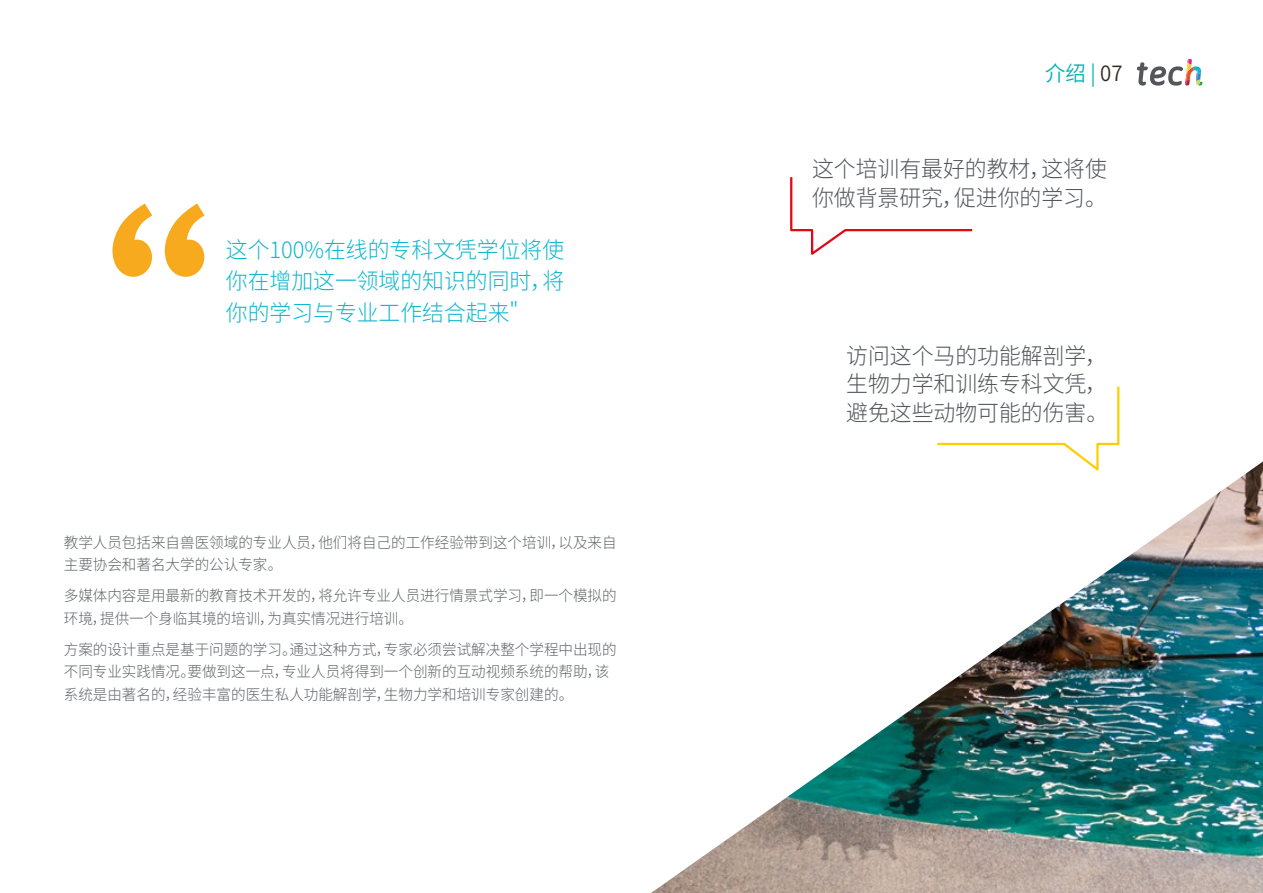
<style>
.page{position:relative;width:1263px;height:893px;background:#fff}
.page>*{position:absolute;margin:0;border:0;box-sizing:border-box;transform-origin:0 0}
.t1{font:300 22.5px/28.5px "Source Han Sans CN";color:#52555b;text-align:justify}
.t2{font:300 22.5px/31.5px "Source Han Sans CN";color:#0fb6cf;text-align:justify}
.t3{font:21px "Source Han Sans CN";color:#00b2af}
.t4{font:300 15px/22.5px "Source Han Sans CN";color:#61646a}
.s1{color:#00b0ad}
.s2{color:#312e20}
</style>
<div class="page">
<svg style="left:112px;top:204px;width:93px;height:73px"></svg>
<svg style="left:937px;top:386px;width:183px;height:75px"></svg>
<svg style="left:790px;top:177px;width:183px;height:78px"></svg>
<img style="left:651px;top:461px;width:612px;height:432px">
<svg style="left:1137px;top:59px;width:65px;height:27px"></svg>
<h1 class="t2" style="left:226px;top:234px;width:340px">这个100%在线的专科文凭学位将使你在增加这一领域的知识的同时，将你的学习与专业工作结合起来"</h1>
<p class="t4" style="left:64px;top:531px;width:554px">教学人员包括来自兽医领域的专业人员，他们将自己的工作经验带到这个培训，以及来自主要协会和著名大学的公认专家。</p>
<p class="t4" style="left:64px;top:585px;width:554px">多媒体内容是用最新的教育技术开发的，将允许专业人员进行情景式学习，即一个模拟的环境，提供一个身临其境的培训，为真实情况进行培训。</p>
<p class="t4" style="left:64px;top:638px;width:554px">方案的设计重点是基于问题的学习。通过这种方式，专家必须尝试解决整个学程中出现的不同专业实践情况。要做到这一点，专业人员将得到一个创新的互动视频系统的帮助，该系统是由著名的，经验丰富的医生私人功能解剖学，生物力学和培训专家创建的。</p>
<h2 class="t3" style="left:1045px;top:61px;width:79px">介绍 <span class="s1">|</span> <span class="s2">07</span></h2>
<h1 class="t1" style="left:812px;top:155px;width:296px">这个培训有最好的教材，这将使你做背景研究，促进你的学习。</h1>
<h1 class="t1" style="left:846px;top:342px;width:264px">访问这个马的功能解剖学，生物力学和训练专科文凭，避免这些动物可能的伤害。</h1>
</div>
